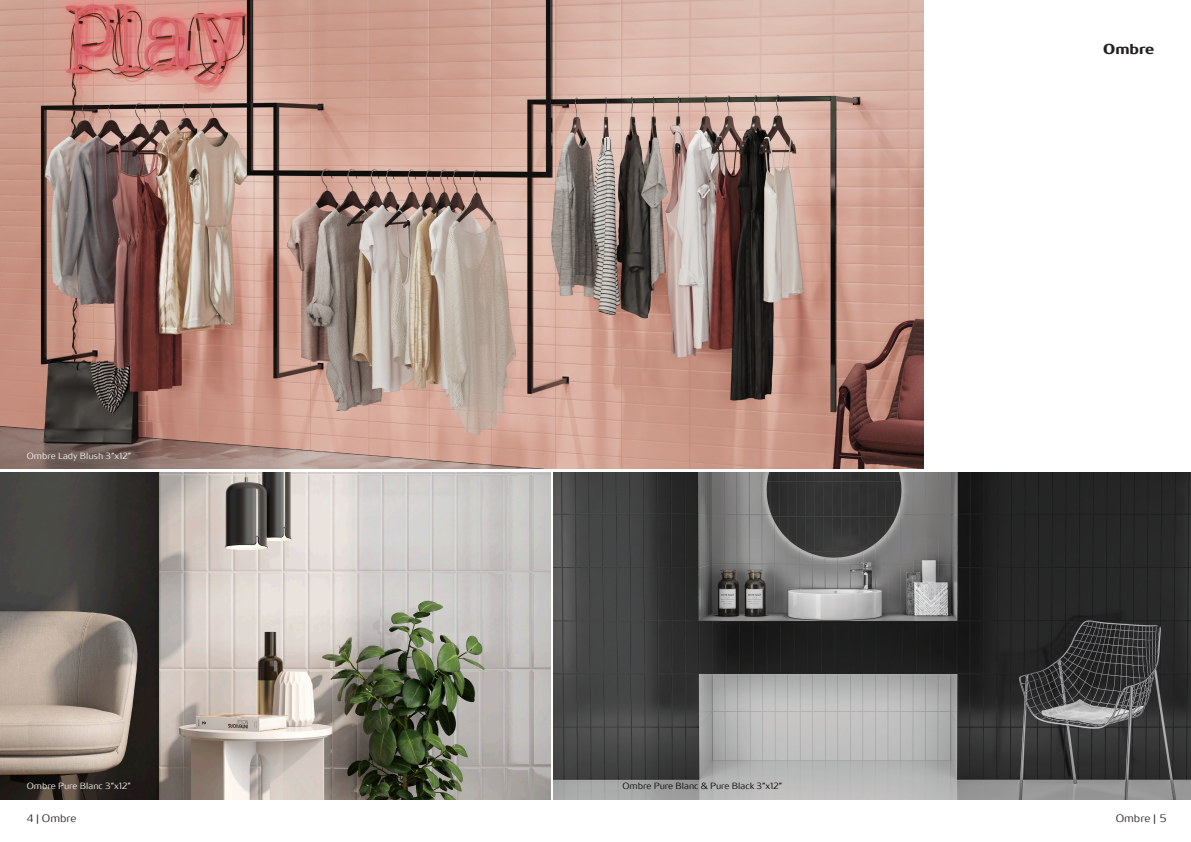
<style>
.page{position:relative;width:1191px;height:842px;background:#fff}
.page>*{position:absolute;margin:0;border:0;box-sizing:border-box;transform-origin:0 0}
.Copy_in_light{font:700 16px "Roca";color:#231f20}
.t1{font:300 12px "Roca";color:#231f20}
.Copy_in_light-2{font:300 10px "Roca";color:#f5f7f5}
.Copy_in_light-3{font:300 10px "Roca";color:#040503}
</style>
<div class="page">
<img style="left:0;top:0;width:923px;height:468px">
<img style="left:0;top:472px;width:551px;height:327px">
<img style="left:554px;top:472px;width:636px;height:327px">
<p class="Copy_in_light-2" style="left:27px;top:449px;width:106px">Ombre Lady Blush 3”x12”</p>
<p class="Copy_in_light-2" style="left:27px;top:779px;width:105px">Ombre Pure Blanc 3”x12”</p>
<p class="Copy_in_light-3" style="left:622px;top:779px;width:161px">Ombre Pure Blanc &amp; Pure Black 3”x12”</p>
<p class="Copy_in_light" style="left:1103px;top:39px;width:53px">Ombre</p>
<p class="t1" style="left:27px;top:810px;width:51px">4 | Ombre</p>
<p class="t1" style="left:1115px;top:810px;width:53px">Ombre | 5</p>
</div>
